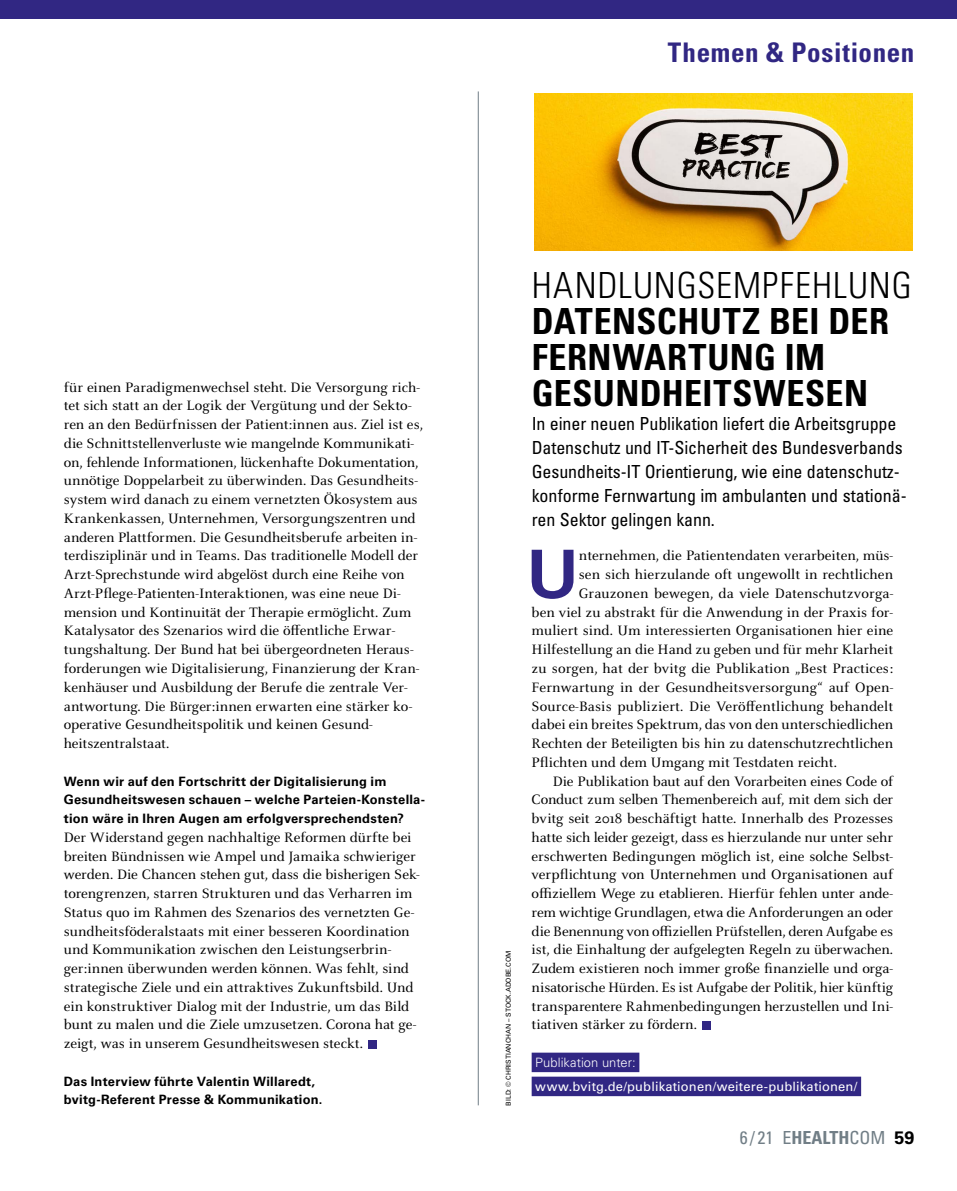
<style>
.page{position:relative;width:957px;height:1191px;background:#fff}
.page>*{position:absolute;margin:0;border:0;box-sizing:border-box;transform-origin:0 0}
.t1{font:700 66.9px "Univers LT Std";color:#312783}
.t2{font:700 condensed 36px/36px "Univers LT Std";letter-spacing:.015em;color:#000}
.t3{font:300 condensed 36px "Univers LT Std";letter-spacing:.025em;color:#000}
.t4{font:700 condensed 27px "Univers LT Std";letter-spacing:.025em;color:#312783}
.t5{font:condensed 18px/24px "Univers LT Std";letter-spacing:-.005em;color:#000}
.t6{font:condensed 18px "Univers LT Std";color:#717e86}
.t7{font:15px/18.8px "Celeste OT";color:#000}
.t8{font:700 12.9px/18.8px "Univers LT Std";letter-spacing:.02em;color:#000}
.t9{font:12.9px "Univers LT Std";letter-spacing:.015em;color:#fff}
.t10{font:300 12.9px "Univers LT Std";letter-spacing:.005em;color:#fff}
.t11{font:6.75px "Univers LT Std";color:#000}
.s1{font-weight:700}
.s2{font-weight:700;font-stretch:normal;color:#000}
</style>
<div class="page">
<div style="left:0;top:0;width:957px;height:19px;background:#312783"></div>
<div style="left:368px;top:1040px;width:8px;height:8px;background:#312783"></div>
<div style="left:531px;top:1052px;width:108px;height:20px;background:#312783"></div>
<div style="left:531px;top:1076px;width:330px;height:20px;background:#312783"></div>
<div style="left:702px;top:1021px;width:8px;height:8px;background:#312783"></div>
<img style="left:535px;top:94px;width:378px;height:157px">
<hr style="left:478px;top:91px;width:1px;height:1014px;background:#717e86">
<h3 class="t4" style="left:668px;top:36px;width:248px">Themen &amp; Positionen</h3>
<p class="t7" style="left:64px;top:377px;width:361px">für einen Paradigmenwechsel steht. Die Versorgung rich&shy;tet sich statt an der Logik der Vergütung und der Sekto&shy;ren an den Bedürfnissen der Patient:innen aus. Ziel ist es, die Schnittstellenverluste wie mangelnde Kommunikati&shy;on, fehlende Informationen, lückenhafte Dokumentation, unnötige Doppelarbeit zu überwinden. Das Gesundheits&shy;system wird danach zu einem vernetzten Ökosystem aus Krankenkassen, Unternehmen, Versorgungszentren und anderen Plattformen. Die Gesundheitsberufe arbeiten in&shy;terdisziplinär und in Teams. Das traditionelle Modell der Arzt-Sprechstunde wird abgelöst durch eine Reihe von Arzt-Pflege-Patienten-Interaktionen, was eine neue Di&shy;mension und Kontinuität der Therapie ermöglicht. Zum Katalysator des Szenarios wird die öffentliche Erwar&shy;tungshaltung. Der Bund hat bei übergeordneten Heraus&shy;forderungen wie Digitalisierung, Finanzierung der Kran&shy;kenhäuser und Ausbildung der Berufe die zentrale Ver&shy;antwortung. Die Bürger:innen erwarten eine stärker ko&shy;operative Gesundheitspolitik und keinen Gesund&shy;heitszentralstaat.</p>
<p class="t8" style="left:64px;top:771px;width:363px">Wenn wir auf den Fortschritt der Digitalisierung im<br>Gesundheitswesen schauen – welche Parteien-Konstella&shy;tion wäre in Ihren Augen am erfolgversprechendsten?</p>
<p class="t7" style="left:64px;top:827px;width:357px">Der Widerstand gegen nachhaltige Reformen dürfte bei breiten Bündnissen wie Ampel und Jamaika schwieriger werden. Die Chancen stehen gut, dass die bisherigen Sek&shy;torengrenzen, starren Strukturen und das Verharren im Status quo im Rahmen des Szenarios des vernetzten Ge&shy;sundheitsföderalstaats mit einer besseren Koordination und Kommunikation zwischen den Leistungserbrin&shy;ger:innen überwunden werden können. Was fehlt, sind strategische Ziele und ein attraktives Zukunftsbild. Und ein konstruktiver Dialog mit der Industrie, um das Bild bunt zu malen und die Ziele umzusetzen. Corona hat ge&shy;zeigt, was in unserem Gesundheitswesen steckt.</p>
<p class="t8" style="left:64px;top:1071px;width:260px">Das Interview führte Valentin Willaredt, bvitg-Referent Presse &amp; Kommunikation.</p>
<p class="t11" style="left:504px;top:1105px;width:156px;rotate:-90deg">BILD: © CHRISTIANCHAN – STOCK.ADOBE.COM</p>
<h2 class="t3" style="left:531px;top:264px;width:381px">HANDLUNGSEMPFEHLUNG</h2>
<h2 class="t2" style="left:531px;top:303px;width:359px">DATENSCHUTZ BEI DER<br>FERNWARTUNG IM<br>GESUNDHEITSWESEN</h2>
<p class="t5" style="left:531px;top:411px;width:376px">In einer neuen Publikation liefert die Arbeitsgruppe Datenschutz und IT-Sicherheit des Bundesverbands Gesundheits-IT Orientierung, wie eine datenschutz&shy;konforme Fernwartung im ambulanten und stationä&shy;ren Sektor gelingen kann.</p>
<h1 class="t1" style="left:527px;top:535px;width:54px">U</h1>
<p class="t7" style="left:579px;top:546px;width:316px">nternehmen, die Patientendaten verarbeiten, müs-</p>
<p class="t7" style="left:579px;top:565px;width:316px">sen sich hierzulande oft ungewollt in rechtlichen</p>
<p class="t7" style="left:579px;top:584px;width:316px">Grauzonen bewegen, da viele Datenschutzvorga-</p>
<p class="t7" style="left:531px;top:602px;width:363px">ben viel zu abstrakt für die Anwendung in der Praxis for-</p>
<p class="t7" style="left:531px;top:621px;width:363px">muliert sind. Um interessierten Organisationen hier eine</p>
<p class="t7" style="left:531px;top:640px;width:363px">Hilfestellung an die Hand zu geben und für mehr Klarheit</p>
<p class="t7" style="left:531px;top:659px;width:363px">zu sorgen, hat der bvitg die Publikation „Best Practices:</p>
<p class="t7" style="left:531px;top:677px;width:363px">Fernwartung in der Gesundheitsversorgung“ auf Open-</p>
<p class="t7" style="left:531px;top:696px;width:363px">Source-Basis publiziert. Die Veröffentlichung behandelt</p>
<p class="t7" style="left:531px;top:715px;width:363px">dabei ein breites Spektrum, das von den unterschiedlichen</p>
<p class="t7" style="left:531px;top:734px;width:363px">Rechten der Beteiligten bis hin zu datenschutzrechtlichen</p>
<p class="t7" style="left:531px;top:752px;width:307px">Pflichten und dem Umgang mit Testdaten reicht.</p>
<p class="t7" style="left:553px;top:771px;width:342px">Die Publikation baut auf den Vorarbeiten eines Code of</p>
<p class="t7" style="left:531px;top:790px;width:363px">Conduct zum selben Themenbereich auf, mit dem sich der</p>
<p class="t7" style="left:531px;top:809px;width:363px">bvitg seit 2018 beschäftigt hatte. Innerhalb des Prozesses</p>
<p class="t7" style="left:531px;top:827px;width:363px">hatte sich leider gezeigt, dass es hierzulande nur unter sehr</p>
<p class="t7" style="left:531px;top:846px;width:363px">erschwerten Bedingungen möglich ist, eine solche Selbst-</p>
<p class="t7" style="left:531px;top:865px;width:363px">verpflichtung von Unternehmen und Organisationen auf</p>
<p class="t7" style="left:531px;top:884px;width:363px">offiziellem Wege zu etablieren. Hierfür fehlen unter ande-</p>
<p class="t7" style="left:531px;top:902px;width:363px">rem wichtige Grundlagen, etwa die Anforderungen an oder</p>
<p class="t7" style="left:531px;top:921px;width:363px">die Benennung von offiziellen Prüfstellen, deren Aufgabe es</p>
<p class="t7" style="left:531px;top:940px;width:363px">ist, die Einhaltung der aufgelegten Regeln zu überwachen.</p>
<p class="t7" style="left:531px;top:959px;width:363px">Zudem existieren noch immer große finanzielle und orga-</p>
<p class="t7" style="left:531px;top:977px;width:363px">nisatorische Hürden. Es ist Aufgabe der Politik, hier künftig</p>
<p class="t7" style="left:531px;top:996px;width:363px">transparentere Rahmenbedingungen herzustellen und Ini-</p>
<p class="t7" style="left:531px;top:1015px;width:167px">tiativen stärker zu fördern.</p>
<p class="t10" style="left:535px;top:1054px;width:102px">Publikation unter:</p>
<p class="t9" style="left:535px;top:1078px;width:324px">www.bvitg.de/publikationen/weitere-publikationen/</p>
<p class="t6" style="left:740px;top:1126px;width:176px">6 / 21 E<span class="s1">HEALTH</span>COM <span class="s2">59</span></p>
</div>
